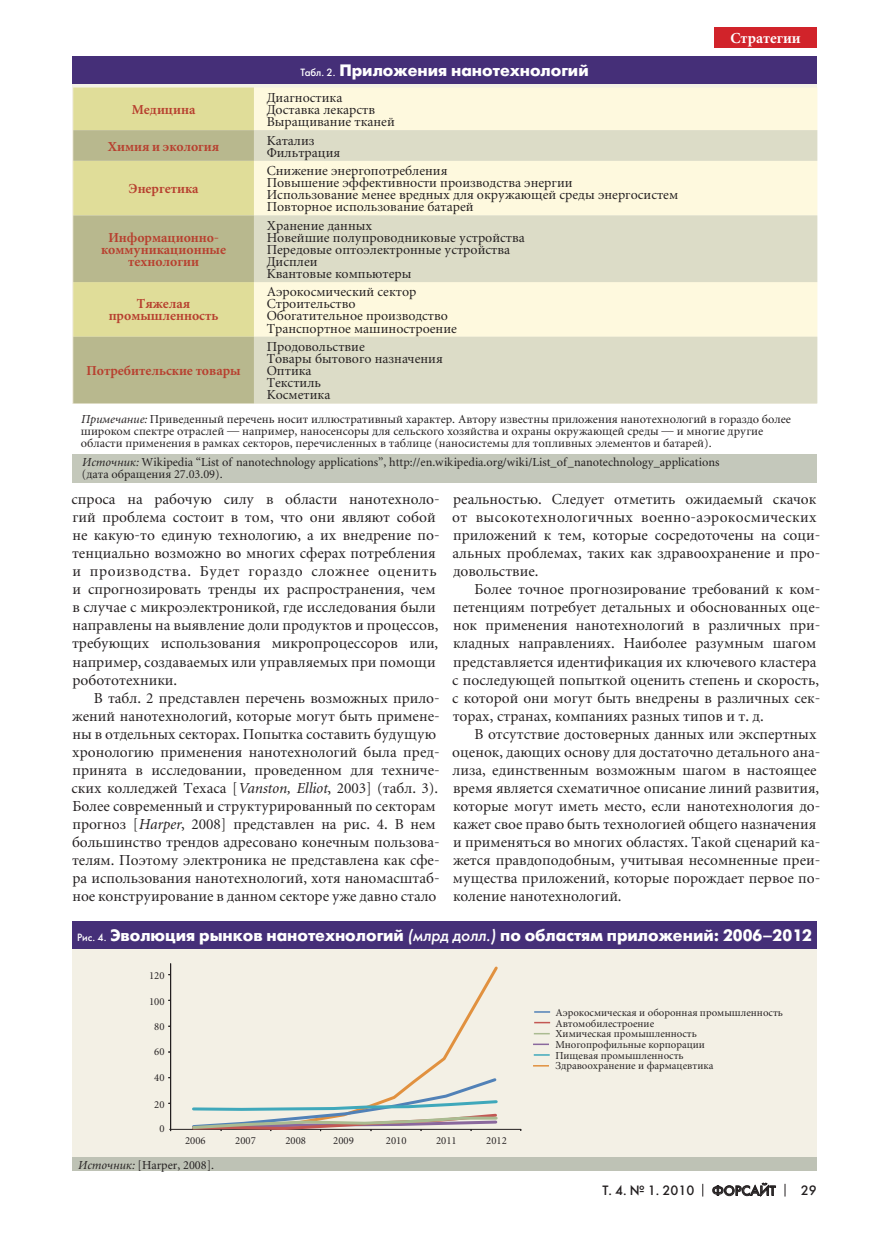
<style>
.page{position:relative;width:872px;height:1234px;background:#fff}
.page>*{position:absolute;margin:0;border:0;box-sizing:border-box;transform-origin:0 0}
.t1{font:700 16.5px "Futura Futuris C";color:#fff}
.t2{font:15px/18px "Miniature";color:#231f20}
.t3{font:700 15px "Miniature";color:#fff}
.t4{font:13.5px/12px "Miniature";color:#231f20}
.t5{font:700 13.5px/12px "Miniature";color:#b7402f;text-align:center}
.t6{font:13.5px "Futura Futuris C";color:#231f20}
.t7{font:12px/12px "Miniature";color:#231f20}
.t8{font:10.5px/10.6px "Miniature";color:#231f20}
.s1{font-weight:400;font-size:10.5px}
.s2{font-style:italic}
.s3{font-weight:400;font-style:italic}
</style>
<div class="page">
<svg style="left:702px;top:1183px;width:1px;height:13px"></svg>
<svg style="left:784px;top:1183px;width:1px;height:13px"></svg>
<svg style="left:712px;top:1182px;width:64px;height:15px"></svg>
<div style="left:714px;top:27px;width:102px;height:21px;background:#d1232a"></div>
<div style="left:72px;top:942px;width:744px;height:221px;background:#f3f0e5"></div>
<div style="left:72px;top:56px;width:744px;height:28px;background:#452f78"></div>
<div style="left:73px;top:87px;width:181px;height:43px;background:#e0dd99"></div>
<div style="left:254px;top:87px;width:563px;height:43px;background:#fef9de"></div>
<svg style="left:73px;top:130px;width:181px;height:273px;background:#c8c692"></svg>
<svg style="left:254px;top:130px;width:563px;height:273px;background:#e9e7d0"></svg>
<div style="left:72px;top:454px;width:744px;height:29px;background:#c4c8bb"></div>
<div style="left:72px;top:920px;width:744px;height:28px;background:#452f78"></div>
<div style="left:72px;top:1157px;width:744px;height:13px;background:#bec2b5"></div>
<hr style="left:169px;top:1128px;width:352px;height:1px;background:#231f20">
<hr style="left:170px;top:963px;width:1px;height:167px;background:#231f20">
<svg style="left:420px;top:966px;width:80px;height:163px"></svg>
<svg style="left:534px;top:1011px;width:16px;height:1px"></svg>
<svg style="left:534px;top:1021px;width:16px;height:2px"></svg>
<svg style="left:534px;top:1033px;width:16px;height:1px"></svg>
<svg style="left:533px;top:1043px;width:16px;height:1px"></svg>
<svg style="left:534px;top:1054px;width:16px;height:1px"></svg>
<svg style="left:533px;top:1065px;width:16px;height:1px"></svg>
<svg style="left:190px;top:1075px;width:309px;height:56px"></svg>
<p class="t1" style="left:300px;top:61px;width:290px"><span class="s1">Табл. 2.</span> Приложения нанотехнологий</p>
<p class="t5" style="left:132px;top:104px;width:65px">Медицина</p>
<p class="t4" style="left:267px;top:92px;width:130px">Диагностика<br>Доставка лекарств<br>Выращивание тканей</p>
<p class="t5" style="left:108px;top:141px;width:113px">Химия и экология</p>
<p class="t4" style="left:267px;top:135px;width:75px">Катализ<br>Фильтрация</p>
<p class="t5" style="left:129px;top:183px;width:71px">Энергетика</p>
<p class="t4" style="left:267px;top:165px;width:413px">Снижение энергопотребления<br>Повышение эффективности производства энергии<br>Использование менее вредных для окружающей среды энергосистем Повторное использование батарей</p>
<p class="t3" style="left:730px;top:30px;width:72px">Стратегии</p>
<p class="t5" style="left:101px;top:232px;width:126px">Информационно&shy;коммуникационные технологии</p>
<p class="t4" style="left:267px;top:220px;width:260px">Хранение данных<br>Новейшие полупроводниковые устройства<br>Передовые оптоэлектронные устройства<br>Дисплеи<br>Квантовые компьютеры</p>
<p class="t5" style="left:109px;top:298px;width:111px">Тяжелая промышленность</p>
<p class="t4" style="left:267px;top:286px;width:192px">Аэрокосмический сектор<br>Строительство<br>Обогатительное производство<br>Транспортное машиностроение</p>
<p class="t5" style="left:87px;top:365px;width:155px">Потребительские товары</p>
<p class="t4" style="left:267px;top:341px;width:177px">Продовольствие<br>Товары бытового назначения<br>Оптика<br>Текстиль<br>Косметика</p>
<p class="t7" style="left:81px;top:413px;width:712px"><span class="s2">Примечание:</span> Приведенный перечень носит иллюстративный характер. Автору известны приложения нанотехнологий в гораздо более широком спектре отраслей — например, наносенсоры для сельского хозяйства и охраны окружающей среды — и многие другие области применения в рамках секторов, перечисленных в таблице (наносистемы для топливных элементов и батарей).</p>
<p class="t7" style="left:82px;top:456px;width:639px"><span class="s2">Источник:</span> Wikipedia “List of nanotechnology applications”, http://en.wikipedia.org/wiki/List_of_nanotechnology_applications (дата обращения 27.03.09).</p>
<p class="t2" style="left:72px;top:491px;width:369px">спроса на рабочую силу в области нанотехноло&shy;гий проблема состоит в том, что они являют собой не какую-то единую технологию, а их внедрение по&shy;тенциально возможно во многих сферах потребления и производства. Будет гораздо сложнее оценить и спрогнозировать тренды их распространения, чем в случае с микроэлектроникой, где исследования были направлены на выявление доли продуктов и процессов, требующих использования микропроцессоров или, например, создаваемых или управляемых при помощи робототехники.</p>
<p class="t2" style="left:72px;top:689px;width:369px;text-indent:22px">В табл. 2 представлен перечень возможных прило&shy;жений нанотехнологий, которые могут быть примене&shy;ны в отдельных секторах. Попытка составить будущую хронологию применения нанотехнологий была пред&shy;принята в исследовании, проведенном для техниче&shy;ских колледжей Техаса [<span class="s2">Vanston, Elliot</span>, 2003] (табл. 3).<br>Более современный и структурированный по секторам прогноз [<span class="s2">Harper</span>, 2008] представлен на рис. 4. В нем большинство трендов адресовано конечным пользова&shy;телям. Поэтому электроника не представлена как сфе&shy;ра использования нанотехнологий, хотя наномасштаб&shy;ное конструирование в данном секторе уже давно стало</p>
<p class="t2" style="left:452px;top:491px;width:370px">реальностью. Следует отметить ожидаемый скачок от высокотехнологичных военно-аэрокосмических приложений к тем, которые сосредоточены на соци&shy;альных проблемах, таких как здравоохранение и про&shy;довольствие.</p>
<p class="t2" style="left:452px;top:581px;width:370px;text-indent:22px">Более точное прогнозирование требований к ком&shy;петенциям потребует детальных и обоснованных оце&shy;нок применения нанотехнологий в различных при&shy;кладных направлениях. Наиболее разумным шагом представляется идентификация их ключевого кластера с последующей попыткой оценить степень и скорость, с которой они могут быть внедрены в различных сек&shy;торах, странах, компаниях разных типов и т. д.</p>
<p class="t2" style="left:452px;top:725px;width:370px;text-indent:22px">В отсутствие достоверных данных или экспертных оценок, дающих основу для достаточно детального ана&shy;лиза, единственным возможным шагом в настоящее время является схематичное описание линий развития, которые могут иметь место, если нанотехнология до&shy;кажет свое право быть технологией общего назначения и применяться во многих областях. Такой сценарий ка&shy;жется правдоподобным, учитывая несомненные преи&shy;мущества приложений, которые порождает первое по&shy;коление нанотехнологий.</p>
<p class="t1" style="left:77px;top:926px;width:736px"><span class="s1">Рис. 4.</span> Эволюция рынков нанотехнологий <span class="s3">(млрд долл.)</span> по областям приложений: 2006–2012</p>
<p class="t8" style="left:149px;top:970px;width:17px">120</p>
<p class="t8" style="left:149px;top:996px;width:17px">100</p>
<p class="t8" style="left:154px;top:1021px;width:12px">80</p>
<p class="t8" style="left:154px;top:1046px;width:12px">60</p>
<p class="t8" style="left:154px;top:1071px;width:12px">40</p>
<p class="t8" style="left:154px;top:1099px;width:12px">20</p>
<p class="t8" style="left:159px;top:1123px;width:7px">0</p>
<p class="t8" style="left:185px;top:1135px;width:22px">2006</p>
<p class="t8" style="left:235px;top:1135px;width:22px">2007</p>
<p class="t8" style="left:285px;top:1135px;width:22px">2008</p>
<p class="t8" style="left:333px;top:1135px;width:22px">2009</p>
<p class="t8" style="left:386px;top:1135px;width:22px">2010</p>
<p class="t8" style="left:436px;top:1135px;width:22px">2011</p>
<p class="t8" style="left:486px;top:1135px;width:22px">2012</p>
<p class="t7" style="left:78px;top:1159px;width:138px"><span class="s2">Источник:</span> [Harper, 2008].</p>
<p class="t8" style="left:555px;top:1007px;width:229px">Аэрокосмическая и оборонная промышленность<br>Aвтомобилестроение<br>Химическая промышленность<br>Многопрофильные корпорации<br>Пищевая промышленность<br>Здравоохранение и фармацевтика</p>
<p class="t6" style="left:602px;top:1182px;width:93px">Т. 4. № 1. 2010</p>
<p class="t6" style="left:712px;top:1182px;width:65px">Форсайт</p>
<p class="t6" style="left:801px;top:1182px;width:17px">29</p>
</div>
